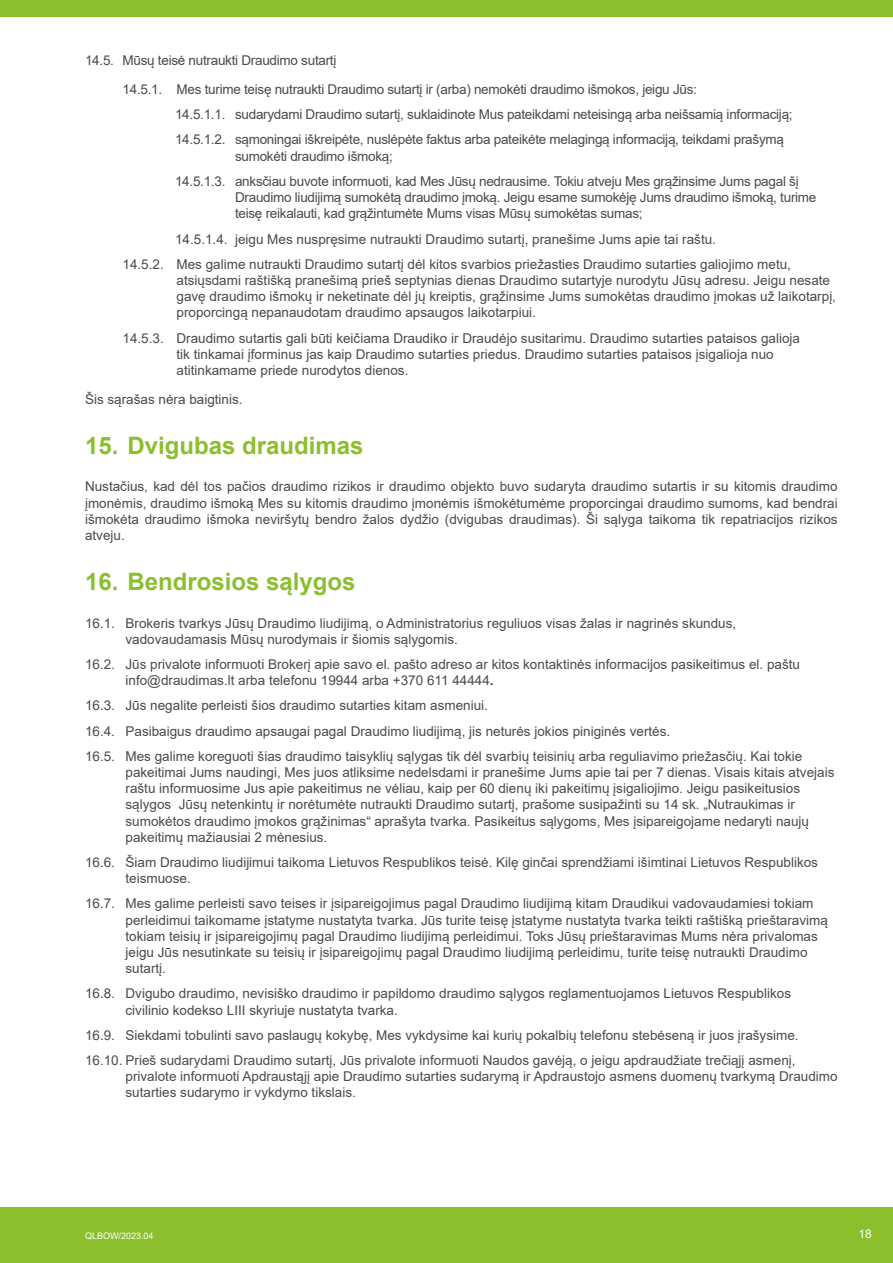
<style>
.page{position:relative;width:893px;height:1263px;background:#fff}
.page>*{position:absolute;margin:0;border:0;box-sizing:border-box;transform-origin:0 0}
.t1{font:700 24px "Arial";color:#8cbf2e}
.t2{font:13.5px/16.2px "Arial";color:#4a4a4a}
.t3{font:13.5px/25.2px "Arial";letter-spacing:-.02em;color:#4a4a4a}
.t4{font:12px "Arial";color:#fff}
.t5{font:9px "Arial";color:#fff}
.s1{font-weight:700}
</style>
<div class="page">
<div style="left:0;top:1208px;width:893px;height:55px;background:#8cbf2e"></div>
<div style="left:0;top:0;width:893px;height:17px;background:#8cbf2e"></div>
<p class="t3" style="left:123px;top:46px;width:576px;line-height:29px;text-indent:-38px">14.5. Mūsų teisė nutraukti Draudimo sutartį<br>14.5.1. Mes turime teisę nutraukti Draudimo sutartį ir (arba) nemokėti draudimo išmokos, jeigu Jūs:</p>
<p class="t3" style="left:175px;top:102px;width:619px">14.5.1.1. sudarydami Draudimo sutartį, suklaidinote Mus pateikdami neteisingą arba neišsamią informaciją;<br>14.5.1.2. sąmoningai iškreipėte, nuslėpėte faktus arba pateikėte melagingą informaciją, teikdami prašymą</p>
<p class="t3" style="left:175px;top:143px;width:625px;text-indent:60px">sumokėti draudimo išmoką;<br>14.5.1.3. anksčiau buvote informuoti, kad Mes Jūsų nedrausime. Tokiu atveju Mes grąžinsime Jums pagal šį</p>
<p class="t3" style="left:235px;top:189px;width:583px;line-height:16.2px">Draudimo liudijimą sumokėtą draudimo įmoką. Jeigu esame sumokėję Jums draudimo išmoką, turime teisę reikalauti, kad grąžintumėte Mums visas Mūsų sumokėtas sumas;</p>
<p class="t2" style="left:123px;top:226px;width:670px;line-height:25.2px;text-indent:53px">14.5.1.4. jeigu Mes nuspręsime nutraukti Draudimo sutartį, pranešime Jums apie tai raštu.<br>14.5.2. Mes galime nutraukti Draudimo sutartį dėl kitos svarbios priežasties Draudimo sutarties galiojimo metu,</p>
<p class="t2" style="left:177px;top:272px;width:661px">atsiųsdami raštišką pranešimą prieš septynias dienas Draudimo sutartyje nurodytu Jūsų adresu. Jeigu nesate gavę draudimo išmokų ir neketinate dėl jų kreiptis, grąžinsime Jums sumokėtas draudimo įmokas už laikotarpį, proporcingą nepanaudotam draudimo apsaugos laikotarpiui.</p>
<p class="t2" style="left:177px;top:330px;width:625px;text-indent:-54px">14.5.3. Draudimo sutartis gali būti keičiama Draudiko ir Draudėjo susitarimu. Draudimo sutarties pataisos galioja tik tinkamai įforminus jas kaip Draudimo sutarties priedus. Draudimo sutarties pataisos įsigalioja nuo atitinkamame priede nurodytos dienos.</p>
<p class="t2" style="left:85px;top:391px;width:159px">Šis sąrašas nėra baigtinis.</p>
<h1 class="t1" style="left:85px;top:429px;width:280px">15. Dvigubas draudimas</h1>
<p class="t2" style="left:85px;top:478px;width:754px;text-align:justify">Nustačius, kad dėl tos pačios draudimo rizikos ir draudimo objekto buvo sudaryta draudimo sutartis ir su kitomis draudimo įmonėmis, draudimo išmoką Mes su kitomis draudimo įmonėmis išmokėtumėme proporcingai draudimo sumoms, kad bendrai išmokėta draudimo išmoka neviršytų bendro žalos dydžio (dvigubas draudimas). Ši sąlyga taikoma tik repatriacijos rizikos atveju.</p>
<h1 class="t1" style="left:85px;top:565px;width:272px">16. Bendrosios sąlygos</h1>
<p class="t2" style="left:126px;top:615px;width:612px;text-indent:-40px">16.1. Brokeris tvarkys Jūsų Draudimo liudijimą, o Administratorius reguliuos visas žalas ir nagrinės skundus, vadovaudamasis Mūsų nurodymais ir šiomis sąlygomis.</p>
<p class="t2" style="left:126px;top:656px;width:676px;text-indent:-40px">16.2. Jūs privalote informuoti Brokerį apie savo el. pašto adreso ar kitos kontaktinės informacijos pasikeitimus el. paštu info@draudimas.lt arba telefonu 19944 arba +370 611 44444<span class="s1">.</span></p>
<p class="t2" style="left:85px;top:693px;width:719px;line-height:25.2px">16.3. Jūs negalite perleisti šios draudimo sutarties kitam asmeniui.<br>16.4. Pasibaigus draudimo apsaugai pagal Draudimo liudijimą, jis neturės jokios piniginės vertės.<br>16.5. Mes galime koreguoti šias draudimo taisyklių sąlygas tik dėl svarbių teisinių arba reguliavimo priežasčių. Kai tokie</p>
<p class="t2" style="left:126px;top:764px;width:710px">pakeitimai Jums naudingi, Mes juos atliksime nedelsdami ir pranešime Jums apie tai per 7 dienas. Visais kitais atvejais raštu informuosime Jus apie pakeitimus ne vėliau, kaip per 60 dienų iki pakeitimų įsigaliojimo. Jeigu pasikeitusios sąlygos Jūsų netenkintų ir norėtumėte nutraukti Draudimo sutartį, prašome susipažinti su 14 sk. „Nutraukimas ir sumokėtos draudimo įmokos grąžinimas“ aprašyta tvarka. Pasikeitus sąlygoms, Mes įsipareigojame nedaryti naujų pakeitimų mažiausiai 2 mėnesius.</p>
<p class="t2" style="left:126px;top:854px;width:694px;text-indent:-40px">16.6. Šiam Draudimo liudijimui taikoma Lietuvos Respublikos teisė. Kilę ginčai sprendžiami išimtinai Lietuvos Respublikos teismuose.</p>
<p class="t2" style="left:126px;top:895px;width:704px;text-indent:-40px">16.7. Mes galime perleisti savo teises ir įsipareigojimus pagal Draudimo liudijimą kitam Draudikui vadovaudamiesi tokiam perleidimui taikomame įstatyme nustatyta tvarka. Jūs turite teisę įstatyme nustatyta tvarka teikti raštišką prieštaravimą tokiam teisių ir įsipareigojimų pagal Draudimo liudijimą perleidimui. Toks Jūsų prieštaravimas Mums nėra privalomas jeigu Jūs nesutinkate su teisių ir įsipareigojimų pagal Draudimo liudijimą perleidimu, turite teisę nutraukti Draudimo sutartį.</p>
<p class="t2" style="left:126px;top:985px;width:667px;text-indent:-40px">16.8. Dvigubo draudimo, nevisiško draudimo ir papildomo draudimo sąlygos reglamentuojamos Lietuvos Respublikos civilinio kodekso LIII skyriuje nustatyta tvarka.</p>
<p class="t2" style="left:85px;top:1022px;width:715px;line-height:25.2px">16.9. Siekdami tobulinti savo paslaugų kokybę, Mes vykdysime kai kurių pokalbių telefonu stebėseną ir juos įrašysime.<br>16.10. Prieš sudarydami Draudimo sutartį, Jūs privalote informuoti Naudos gavėją, o jeigu apdraudžiate trečiąjį asmenį,</p>
<p class="t2" style="left:126px;top:1068px;width:714px">privalote informuoti Apdraustąjį apie Draudimo sutarties sudarymą ir Apdraustojo asmens duomenų tvarkymą Draudimo sutarties sudarymo ir vykdymo tikslais.</p>
<p class="t5" style="left:85px;top:1229px;width:70px">QLBOW/2023.04</p>
<p class="t4" style="left:858px;top:1225px;width:15px">18</p>
</div>
